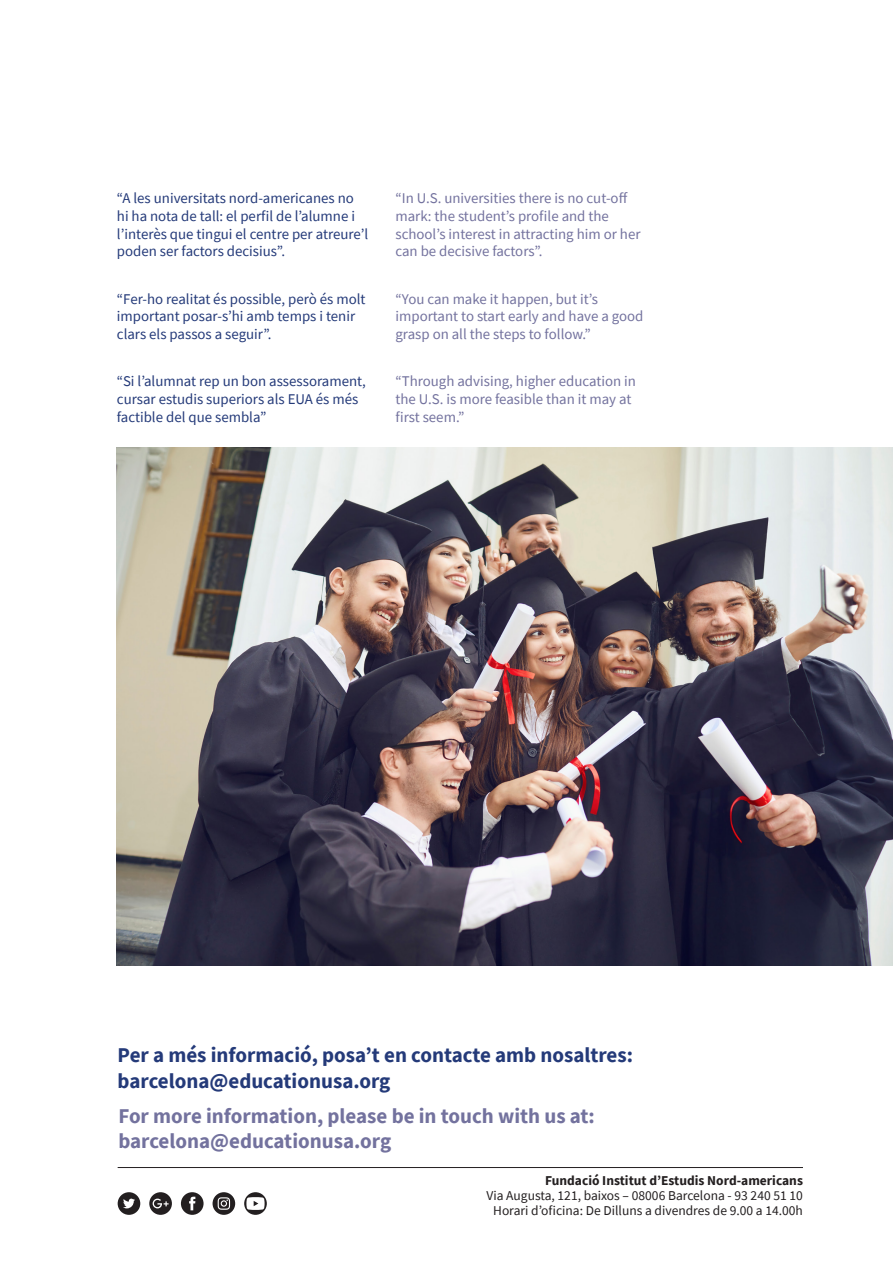
<style>
.page{position:relative;width:893px;height:1263px;background:#fff}
.page>*{position:absolute;margin:0;border:0;box-sizing:border-box;transform-origin:0 0}
.TITOLS{font:700 21px/25.2px "Source Sans Pro";color:#243a79}
.TITOLS-2{font:700 21px/25.2px "Source Sans Pro";color:#73729e}
.t1{font:14.85px/17.9px "Source Sans Pro";color:#243a79}
.t2{font:14.85px/17.9px "Source Sans Pro";color:#73729e}
.t3{font:13.5px "Source Sans Pro";color:#231f20}
.t4{font:700 13.5px "Source Sans Pro";color:#231f20}
</style>
<div class="page">
<svg style="left:244px;top:1192px;width:23px;height:23px"></svg>
<svg style="left:118px;top:1192px;width:22px;height:23px"></svg>
<svg style="left:149px;top:1192px;width:23px;height:23px"></svg>
<svg style="left:181px;top:1192px;width:23px;height:23px"></svg>
<svg style="left:213px;top:1192px;width:22px;height:23px"></svg>
<hr style="left:118px;top:1167px;width:685px;height:1px;background:#231f20">
<img style="left:117px;top:448px;width:776px;height:518px">
<p class="t1" style="left:117px;top:189px;width:253px">“A les universitats nord-americanes no hi ha nota de tall: el perfil de l’alumne i l’interès que tingui el centre per atreure’l poden ser factors decisius”.</p>
<p class="t2" style="left:395px;top:189px;width:247px">“In U.S. universities there is no cut-off mark: the student’s profile and the school’s interest in attracting him or her can be decisive factors”.</p>
<p class="t1" style="left:117px;top:290px;width:250px">“Fer-ho realitat és possible, però és molt important posar-s’hi amb temps i tenir clars els passos a seguir”.</p>
<p class="t2" style="left:395px;top:290px;width:249px">“You can make it happen, but it’s important to start early and have a good grasp on all the steps to follow.”</p>
<p class="t1" style="left:117px;top:372px;width:251px">“Si l’alumnat rep un bon assessorament, cursar estudis superiors als EUA és més factible del que sembla”</p>
<p class="t2" style="left:395px;top:372px;width:242px">“Through advising, higher education in the U.S. is more feasible than it may at first seem.”</p>
<p class="TITOLS" style="left:118px;top:1042px;width:517px">Per a més informació, posa’t en contacte amb nosaltres: barcelona@educationusa.org</p>
<p class="TITOLS-2" style="left:118px;top:1103px;width:478px">For more information, please be in touch with us at: barcelona@educationusa.org</p>
<p class="t4" style="left:545px;top:1171px;width:259px">Fundació Institut d’Estudis Nord-americans</p>
<p class="t3" style="left:486px;top:1187px;width:318px">Via Augusta, 121, baixos – 08006 Barcelona - 93 240 51 10</p>
<p class="t3" style="left:493px;top:1202px;width:311px">Horari d’oficina: De Dilluns a divendres de 9.00 a 14.00h</p>
</div>
